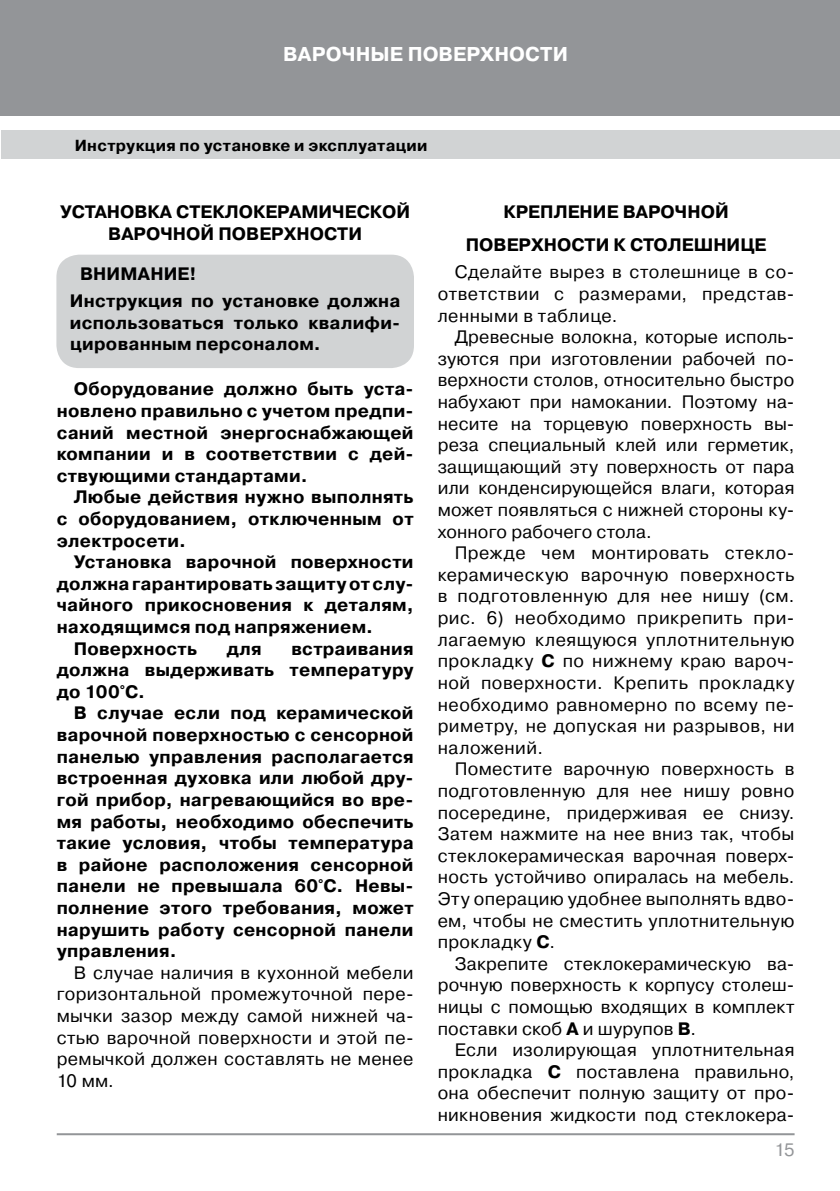
<style>
.page{position:relative;width:840px;height:1191px;background:#fff}
.page>*{position:absolute;margin:0;border:0;box-sizing:border-box;transform-origin:0 0}
.t1{font:700 20px "Pragmatica C";letter-spacing:.005em;color:#fff}
.t2{font:18px/21.6px "Pragmatica C";letter-spacing:.02em;color:#000;text-align:justify}
.t3{font:700 18px/21.6px "Pragmatica C";letter-spacing:.015em;color:#000;text-align:justify}
.t4{font:18px "Pragmatica C";color:#939598}
.t5{font:700 16px "Pragmatica C";letter-spacing:.02em;color:#000}
.s1{font-weight:700}
</style>
<div class="page">
<div style="left:0;top:0;width:839px;height:116px;background:#939598"></div>
<div style="left:1px;top:130px;width:838px;height:29px;background:#d1d3d4"></div>
<hr style="left:57px;top:1133px;width:737px;height:2px;background:#939598">
<div style="left:56px;top:255px;width:358px;height:113px;background:#d1d3d4;border-radius:23px"></div>
<p class="t1" style="left:283px;top:43px;width:286px">ВАРОЧНЫЕ ПОВЕРХНОСТИ</p>
<p class="t5" style="left:75px;top:136px;width:354px">Инструкция по установке и эксплуатации</p>
<p class="t3" style="left:60px;top:201px;width:351px;text-align:center">УСТАНОВКА СТЕКЛОКЕРАМИЧЕСКОЙ<br>ВАРОЧНОЙ ПОВЕРХНОСТИ</p>
<p class="t3" style="left:70px;top:260px;width:332px;line-height:27.2px;text-indent:10px">ВНИМАНИЕ!<br>Инструкция по установке должна</p>
<p class="t3" style="left:70px;top:312px;width:332px">использоваться только квалифи&shy;цированным персоналом.</p>
<p class="t3" style="left:57px;top:378px;width:358px;text-indent:17px">Оборудование должно быть уста&shy;новлено правильно с учетом предпи&shy;саний местной энергоснабжающей компании и в соответствии с дей&shy;ствующими стандартами.</p>
<p class="t3" style="left:57px;top:486px;width:358px;text-indent:17px">Любые действия нужно выполнять с оборудованием, отключенным от электросети.</p>
<p class="t3" style="left:74px;top:551px;width:341px">Установка варочной поверхности</p>
<p class="t3" style="left:57px;top:573px;width:358px">должна гарантировать защиту от слу-</p>
<p class="t3" style="left:57px;top:594px;width:358px">чайного прикосновения к деталям,</p>
<p class="t3" style="left:57px;top:616px;width:318px">находящимся под напряжением.</p>
<p class="t3" style="left:74px;top:638px;width:125px">Поверхность</p>
<p class="t3" style="left:226px;top:638px;width:37px">для</p>
<p class="t3" style="left:57px;top:638px;width:358px;text-indent:234px">встраивания должна выдерживать температуру до 100°С.</p>
<p class="t3" style="left:57px;top:702px;width:358px;text-indent:17px">В случае если под керамической варочной поверхностью с сенсорной панелью управления располагается встроенная духовка или любой дру&shy;гой прибор, нагревающийся во вре&shy;мя работы, необходимо обеспечить такие условия, чтобы температура в районе расположения сенсорной панели не превышала 60°С. Невы&shy;полнение этого требования, может нарушить работу сенсорной панели управления.</p>
<p class="t2" style="left:57px;top:962px;width:358px;text-indent:17px">В случае наличия в кухонной мебели горизонтальной промежуточной пере&shy;мычки зазор между самой нижней ча&shy;стью варочной поверхности и этой пе&shy;ремычкой должен составлять не менее 10 мм.</p>
<p class="t3" style="left:465px;top:195px;width:302px;line-height:33px;text-align:center">КРЕПЛЕНИЕ ВАРОЧНОЙ<br>ПОВЕРХНОСТИ К СТОЛЕШНИЦЕ</p>
<p class="t2" style="left:437px;top:261px;width:358px;text-indent:17px">Сделайте вырез в столешнице в со&shy;ответствии с размерами, представ&shy;ленными в таблице.</p>
<p class="t2" style="left:437px;top:326px;width:358px;text-indent:17px">Древесные волокна, которые исполь&shy;зуются при изготовлении рабочей по&shy;верхности столов, относительно быстро набухают при намокании. Поэтому на&shy;несите на торцевую поверхность вы&shy;реза специальный клей или герметик, защищающий эту поверхность от пара или конденсирующейся влаги, которая может появляться с нижней стороны ку&shy;хонного рабочего стола.</p>
<p class="t2" style="left:437px;top:542px;width:358px;text-indent:17px">Прежде чем монтировать стекло&shy;керамическую варочную поверхность в подготовленную для нее нишу (см. рис. 6) необходимо прикрепить при&shy;лагаемую клеящуюся уплотнительную прокладку <span class="s1">С</span> по нижнему краю вароч&shy;ной поверхности. Крепить прокладку необходимо равномерно по всему пе&shy;риметру, не допуская ни разрывов, ни наложений.</p>
<p class="t2" style="left:437px;top:758px;width:358px;text-indent:17px">Поместите варочную поверхность в подготовленную для нее нишу ровно посередине, придерживая ее снизу.<br>Затем нажмите на нее вниз так, чтобы стеклокерамическая варочная поверх&shy;ность устойчиво опиралась на мебель.<br>Эту операцию удобнее выполнять вдво&shy;ем, чтобы не сместить уплотнительную прокладку <span class="s1">С</span>.</p>
<p class="t2" style="left:437px;top:953px;width:358px;text-indent:17px">Закрепите стеклокерамическую ва&shy;рочную поверхность к корпусу столеш&shy;ницы с помощью входящих в комплект поставки скоб <span class="s1">А</span> и шурупов <span class="s1">В</span>.</p>
<p class="t2" style="left:437px;top:1039px;width:358px;text-indent:17px">Если изолирующая уплотнительная прокладка <span class="s1">С</span> поставлена правильно, она обеспечит полную защиту от про&shy;никновения жидкости под стеклокера-</p>
<p class="t4" style="left:774px;top:1139px;width:22px">15</p>
</div>
